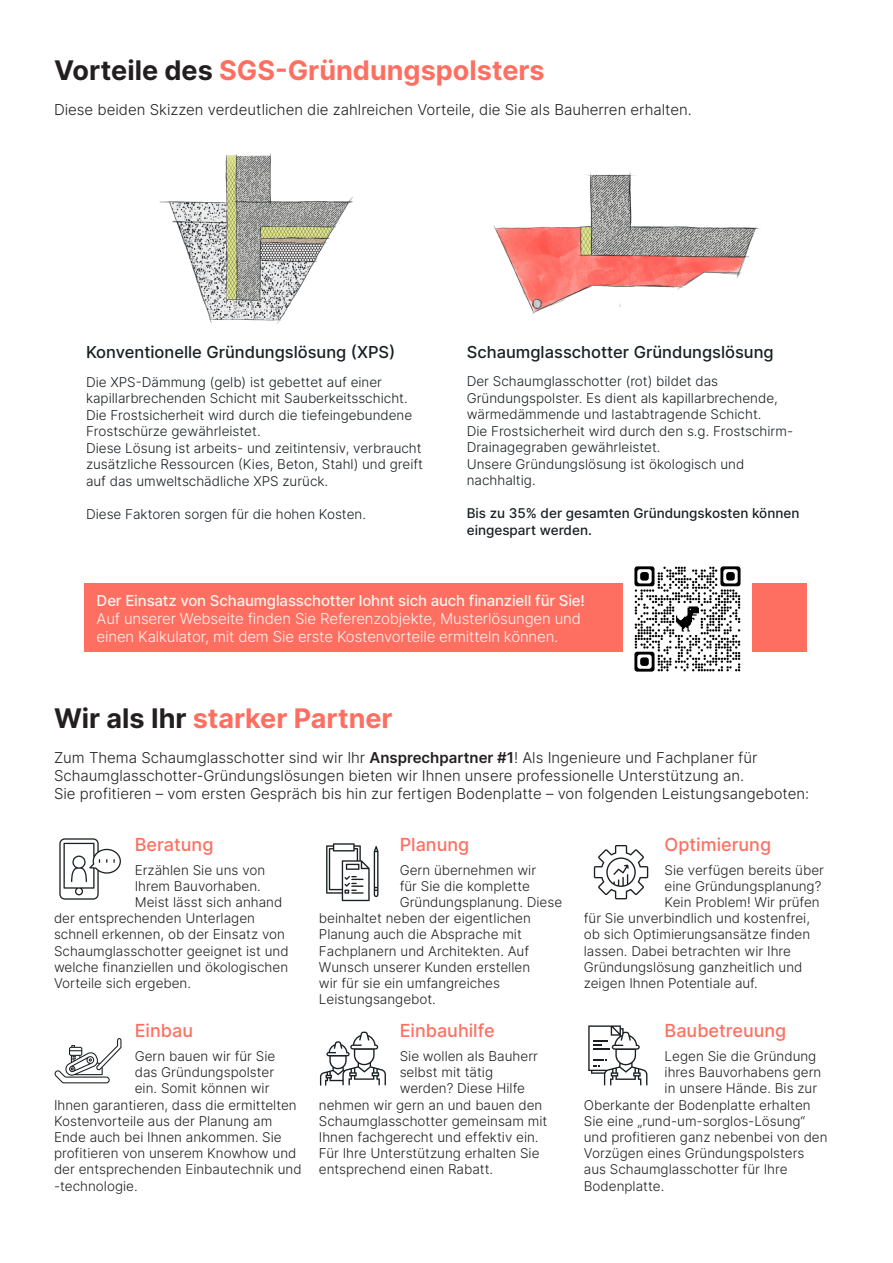
<style>
.page{position:relative;width:893px;height:1263px;background:#fff}
.page>*{position:absolute;margin:0;border:0;box-sizing:border-box;transform-origin:0 0}
.t1{font:700 27px "Inter";color:#ff6f61}
.t2{font:500 18px "Inter";color:#ff6f61}
.t3{font:500 16.5px "Inter";color:#191f23}
.t4{font:300 15px/18px "Inter";color:#231f20}
.t5{font:300 15px/18px "Inter";letter-spacing:-.01em;color:#fdf3f0}
.t6{font:500 15px "Inter";letter-spacing:-.01em;color:#fdf3f0}
.t7{font:300 13.5px "Inter";color:#231f20}
.t8{font:300 13.5px/16.5px "Inter";color:#191f23}
.t9{font:500 13.5px/16.5px "Inter";color:#191f23}
.s1{color:#231f20}
.s2{font-weight:600}
</style>
<div class="page">
<img style="left:159px;top:153px;width:194px;height:172px">
<img style="left:493px;top:172px;width:267px;height:142px">
<svg style="left:326px;top:843px;width:52px;height:58px"></svg>
<svg style="left:594px;top:845px;width:54px;height:54px"></svg>
<svg style="left:320px;top:1031px;width:66px;height:54px"></svg>
<svg style="left:588px;top:1025px;width:59px;height:60px"></svg>
<svg style="left:59px;top:838px;width:62px;height:62px"></svg>
<svg style="left:54px;top:1038px;width:67px;height:45px"></svg>
<div style="left:85px;top:583px;width:722px;height:68px;background:#ff6f61"></div>
<img style="left:624px;top:566px;width:127px;height:106px">
<p class="t1" style="left:54px;top:51px;width:492px"><span class="s1">Vorteile des</span> SGS-Gründungspolsters</p>
<p class="t4" style="left:54px;top:101px;width:639px">Diese beiden Skizzen verdeutlichen die zahlreichen Vorteile, die Sie als Bauherren erhalten.</p>
<p class="t3" style="left:86px;top:340px;width:311px">Konventionelle Gründungslösung (XPS)</p>
<p class="t8" style="left:86px;top:373px;width:328px">Die XPS-Dämmung (gelb) ist gebettet auf einer kapillarbrechenden Schicht mit Sauberkeitsschicht.<br>Die Frostsicherheit wird durch die tiefeingebundene Frostschürze gewährleistet.</p>
<p class="t8" style="left:86px;top:439px;width:339px;text-align:justify">Diese Lösung ist arbeits- und zeitintensiv, verbraucht zusätzliche Ressourcen (Kies, Beton, Stahl) und greift auf das umweltschädliche XPS zurück.</p>
<p class="t8" style="left:86px;top:505px;width:281px">Diese Faktoren sorgen für die hohen Kosten.</p>
<p class="t3" style="left:467px;top:340px;width:308px">Schaumglasschotter Gründungslösung</p>
<p class="t8" style="left:467px;top:373px;width:313px">Der Schaumglasschotter (rot) bildet das<br>Gründungspolster. Es dient als kapillarbrechende, wärmedämmende und lastabtragende Schicht.</p>
<p class="t8" style="left:467px;top:422px;width:328px">Die Frostsicherheit wird durch den s.g. Frostschirm-<br>Drainagegraben gewährleistet.</p>
<p class="t8" style="left:467px;top:455px;width:279px">Unsere Gründungslösung ist ökologisch und nachhaltig.</p>
<p class="t9" style="left:467px;top:505px;width:334px">Bis zu 35% der gesamten Gründungskosten können eingespart werden.</p>
<p class="t6" style="left:97px;top:590px;width:490px">Der Einsatz von Schaumglasschotter lohnt sich auch finanziell für Sie!</p>
<p class="t5" style="left:97px;top:609px;width:486px">Auf unserer Webseite finden Sie Referenzobjekte, Musterlösungen und einen Kalkulator, mit dem Sie erste Kostenvorteile ermitteln können.</p>
<p class="t1" style="left:54px;top:699px;width:340px"><span class="s1">Wir als Ihr</span> starker Partner</p>
<p class="t4" style="left:54px;top:749px;width:705px">Zum Thema Schaumglasschotter sind wir Ihr <span class="s2">Ansprechpartner #1</span>! Als Ingenieure und Fachplaner für<br>Schaumglasschotter-Gründungslösungen bieten wir Ihnen unsere professionelle Unterstützung an.</p>
<p class="t4" style="left:54px;top:785px;width:757px">Sie profitieren – vom ersten Gespräch bis hin zur fertigen Bodenplatte – von folgenden Leistungsangeboten:</p>
<p class="t2" style="left:135px;top:831px;width:80px">Beratung</p>
<p class="t7" style="left:135px;top:860px;width:132px">Erzählen Sie uns von</p>
<p class="t7" style="left:135px;top:876px;width:128px">Ihrem Bauvorhaben.</p>
<p class="t7" style="left:135px;top:892px;width:149px">Meist lässt sich anhand</p>
<p class="t7" style="left:54px;top:908px;width:203px">der entsprechenden Unterlagen</p>
<p class="t7" style="left:54px;top:925px;width:232px">schnell erkennen, ob der Einsatz von</p>
<p class="t7" style="left:54px;top:941px;width:236px">Schaumglasschotter geeignet ist und</p>
<p class="t7" style="left:54px;top:957px;width:236px">welche finanziellen und ökologischen</p>
<p class="t7" style="left:54px;top:973px;width:139px">Vorteile sich ergeben.</p>
<p class="t2" style="left:135px;top:1017px;width:60px">Einbau</p>
<p class="t7" style="left:135px;top:1046px;width:142px">Gern bauen wir für Sie</p>
<p class="t7" style="left:135px;top:1062px;width:141px">das Gründungspolster</p>
<p class="t7" style="left:135px;top:1078px;width:136px">ein. Somit können wir</p>
<p class="t7" style="left:54px;top:1095px;width:244px">Ihnen garantieren, dass die ermittelten</p>
<p class="t7" style="left:54px;top:1111px;width:220px">Kostenvorteile aus der Planung am</p>
<p class="t7" style="left:54px;top:1127px;width:229px">Ende auch bei Ihnen ankommen. Sie</p>
<p class="t7" style="left:54px;top:1143px;width:244px">profitieren von unserem Knowhow und</p>
<p class="t7" style="left:54px;top:1159px;width:249px">der entsprechenden Einbautechnik und</p>
<p class="t7" style="left:54px;top:1176px;width:85px">-technologie.</p>
<p class="t2" style="left:400px;top:831px;width:71px">Planung</p>
<p class="t7" style="left:400px;top:860px;width:138px">Gern übernehmen wir</p>
<p class="t7" style="left:400px;top:876px;width:132px">für Sie die komplette</p>
<p class="t7" style="left:400px;top:892px;width:164px">Gründungsplanung. Diese</p>
<p class="t7" style="left:319px;top:908px;width:213px">beinhaltet neben der eigentlichen</p>
<p class="t7" style="left:319px;top:925px;width:204px">Planung auch die Absprache mit</p>
<p class="t7" style="left:319px;top:941px;width:212px">Fachplanern und Architekten. Auf</p>
<p class="t7" style="left:319px;top:957px;width:213px">Wunsch unserer Kunden erstellen</p>
<p class="t7" style="left:319px;top:973px;width:183px">wir für sie ein umfangreiches</p>
<p class="t7" style="left:319px;top:989px;width:118px">Leistungsangebot.</p>
<p class="t2" style="left:400px;top:1017px;width:96px">Einbauhilfe</p>
<p class="t7" style="left:400px;top:1046px;width:140px">Sie wollen als Bauherr</p>
<p class="t7" style="left:400px;top:1062px;width:95px">selbst mit tätig</p>
<p class="t7" style="left:400px;top:1078px;width:127px">werden? Diese Hilfe</p>
<p class="t7" style="left:319px;top:1095px;width:225px">nehmen wir gern an und bauen den</p>
<p class="t7" style="left:319px;top:1111px;width:230px">Schaumglasschotter gemeinsam mit</p>
<p class="t7" style="left:319px;top:1127px;width:221px">Ihnen fachgerecht und effektiv ein.</p>
<p class="t7" style="left:319px;top:1143px;width:222px">Für Ihre Unterstützung erhalten Sie</p>
<p class="t7" style="left:319px;top:1159px;width:176px">entsprechend einen Rabatt.</p>
<p class="t2" style="left:665px;top:831px;width:108px">Optimierung</p>
<p class="t7" style="left:665px;top:860px;width:161px">Sie verfügen bereits über</p>
<p class="t7" style="left:665px;top:876px;width:158px">eine Gründungsplanung?</p>
<p class="t7" style="left:665px;top:892px;width:157px">Kein Problem! Wir prüfen</p>
<p class="t7" style="left:584px;top:908px;width:228px">für Sie unverbindlich und kostenfrei,</p>
<p class="t7" style="left:584px;top:925px;width:228px">ob sich Optimierungsansätze finden</p>
<p class="t7" style="left:584px;top:941px;width:209px">lassen. Dabei betrachten wir Ihre</p>
<p class="t7" style="left:584px;top:957px;width:220px">Gründungslösung ganzheitlich und</p>
<p class="t7" style="left:584px;top:973px;width:176px">zeigen Ihnen Potentiale auf.</p>
<p class="t2" style="left:665px;top:1017px;width:123px">Baubetreuung</p>
<p class="t7" style="left:665px;top:1046px;width:153px">Legen Sie die Gründung</p>
<p class="t7" style="left:665px;top:1062px;width:158px">ihres Bauvorhabens gern</p>
<p class="t7" style="left:665px;top:1078px;width:154px">in unsere Hände. Bis zur</p>
<p class="t7" style="left:584px;top:1095px;width:228px">Oberkante der Bodenplatte erhalten</p>
<p class="t7" style="left:584px;top:1111px;width:223px">Sie eine „rund-um-sorglos-Lösung“</p>
<p class="t7" style="left:584px;top:1127px;width:245px">und profitieren ganz nebenbei von den</p>
<p class="t7" style="left:584px;top:1143px;width:222px">Vorzügen eines Gründungspolsters</p>
<p class="t7" style="left:584px;top:1159px;width:205px">aus Schaumglasschotter für Ihre</p>
<p class="t7" style="left:584px;top:1176px;width:82px">Bodenplatte.</p>
</div>
